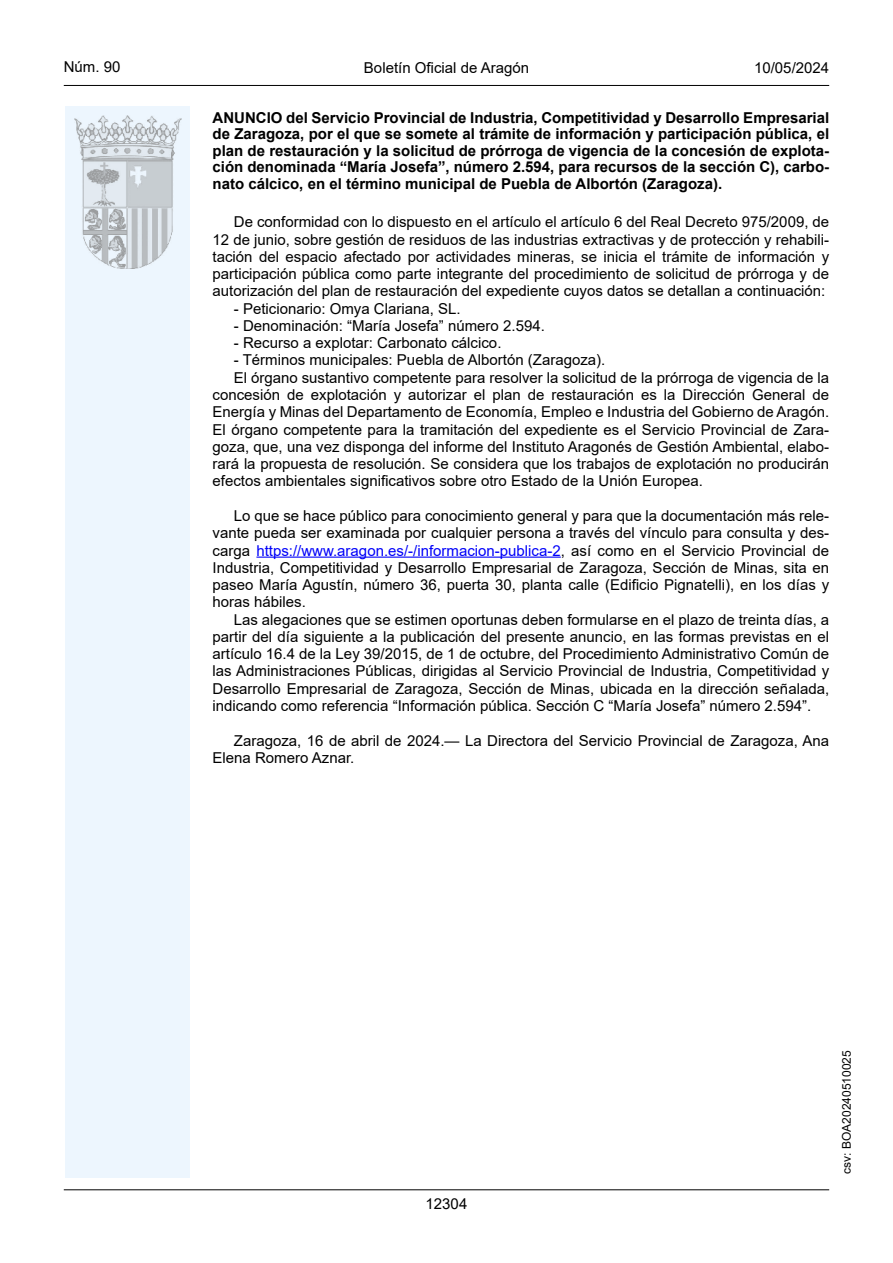
<style>
.page{position:relative;width:893px;height:1263px;background:#fff}
.page>*{position:absolute;margin:0;border:0;box-sizing:border-box;transform-origin:0 0}
.inicio_de_parrafo{font:15px/17.2px "Arial";color:#000;text-align:justify}
.Titulo_text{font:700 15px/16.5px "Arial";color:#000;text-align:justify}
.estilo_head-c{font:15px "Arial";color:#000}
.estilo_head-d{font:15px "Arial";color:#000}
.estilo_head-i{font:15px "Arial";color:#000}
.numero_pagina{font:15px "Arial";color:#000}
.estilo_head-i-2{font:12px "Arial";color:#000}
.s1{color:#0000fa}
</style>
<div class="page">
<div style="left:65px;top:106px;width:125px;height:1072px;background:#edf6fe"></div>
<img style="left:75px;top:115px;width:106px;height:153px">
<hr style="left:64px;top:85px;width:765px;height:1px;background:#000">
<hr style="left:64px;top:1189px;width:765px;height:1px;background:#000">
<hr style="left:256px;top:557px;width:305px;height:1px;background:#0000fa">
<p class="estilo_head-i" style="left:64px;top:57px;width:58px">Núm. 90</p>
<p class="estilo_head-c" style="left:364px;top:57px;width:167px">Boletín Oficial de Aragón</p>
<p class="estilo_head-d" style="left:754px;top:57px;width:77px">10/05/2024</p>
<p class="Titulo_text" style="left:213px;top:110px;width:618px">ANUNCIO del Servicio Provincial de Industria, Competitividad y Desarrollo Empresarial de Zaragoza, por el que se somete al trámite de información y participación pública, el plan de restauración y la solicitud de prórroga de vigencia de la concesión de explota&shy;ción denominada “María Josefa”, número 2.594, para recursos de la sección C), carbo&shy;nato cálcico, en el término municipal de Puebla de Albortón (Zaragoza).</p>
<p class="inicio_de_parrafo" style="left:213px;top:213px;width:618px;text-indent:21px">De conformidad con lo dispuesto en el artículo el artículo 6 del Real Decreto 975/2009, de 12 de junio, sobre gestión de residuos de las industrias extractivas y de protección y rehabili&shy;tación del espacio afectado por actividades mineras, se inicia el trámite de información y participación pública como parte integrante del procedimiento de solicitud de prórroga y de autorización del plan de restauración del expediente cuyos datos se detallan a continuación:</p>
<p class="inicio_de_parrafo" style="left:234px;top:300px;width:228px">- Peticionario: Omya Clariana, SL.</p>
<p class="inicio_de_parrafo" style="left:234px;top:317px;width:312px">- Denominación: “María Josefa” número 2.594.</p>
<p class="inicio_de_parrafo" style="left:234px;top:334px;width:269px">- Recurso a explotar: Carbonato cálcico.</p>
<p class="inicio_de_parrafo" style="left:234px;top:351px;width:373px">- Términos municipales: Puebla de Albortón (Zaragoza).</p>
<p class="inicio_de_parrafo" style="left:213px;top:369px;width:618px;text-indent:21px">El órgano sustantivo competente para resolver la solicitud de la prórroga de vigencia de la concesión de explotación y autorizar el plan de restauración es la Dirección General de Energía y Minas del Departamento de Economía, Empleo e Industria del Gobierno de Aragón.<br>El órgano competente para la tramitación del expediente es el Servicio Provincial de Zara&shy;goza, que, una vez disponga del informe del Instituto Aragonés de Gestión Ambiental, elabo&shy;rará la propuesta de resolución. Se considera que los trabajos de explotación no producirán efectos ambientales significativos sobre otro Estado de la Unión Europea.</p>
<p class="inicio_de_parrafo" style="left:213px;top:507px;width:618px;text-indent:21px">Lo que se hace público para conocimiento general y para que la documentación más rele&shy;vante pueda ser examinada por cualquier persona a través del vínculo para consulta y des&shy;carga <span class="s1">https://www.aragon.es/-/informacion-publica-2</span>, así como en el Servicio Provincial de Industria, Competitividad y Desarrollo Empresarial de Zaragoza, Sección de Minas, sita en paseo María Agustín, número 36, puerta 30, planta calle (Edificio Pignatelli), en los días y horas hábiles.</p>
<p class="inicio_de_parrafo" style="left:213px;top:611px;width:618px;text-indent:21px">Las alegaciones que se estimen oportunas deben formularse en el plazo de treinta días, a partir del día siguiente a la publicación del presente anuncio, en las formas previstas en el artículo 16.4 de la Ley 39/2015, de 1 de octubre, del Procedimiento Administrativo Común de las Administraciones Públicas, dirigidas al Servicio Provincial de Industria, Competitividad y Desarrollo Empresarial de Zaragoza, Sección de Minas, ubicada en la dirección señalada, indicando como referencia “Información pública. Sección C “María Josefa” número 2.594”.</p>
<p class="inicio_de_parrafo" style="left:213px;top:732px;width:618px;text-indent:21px">Zaragoza, 16 de abril de 2024.— La Directora del Servicio Provincial de Zaragoza, Ana<br>Elena Romero Aznar.</p>
<p class="numero_pagina" style="left:426px;top:1193px;width:43px">12304</p>
<p class="estilo_head-i-2" style="left:838px;top:1174px;width:125px;rotate:-90deg">csv: BOA20240510025</p>
</div>
